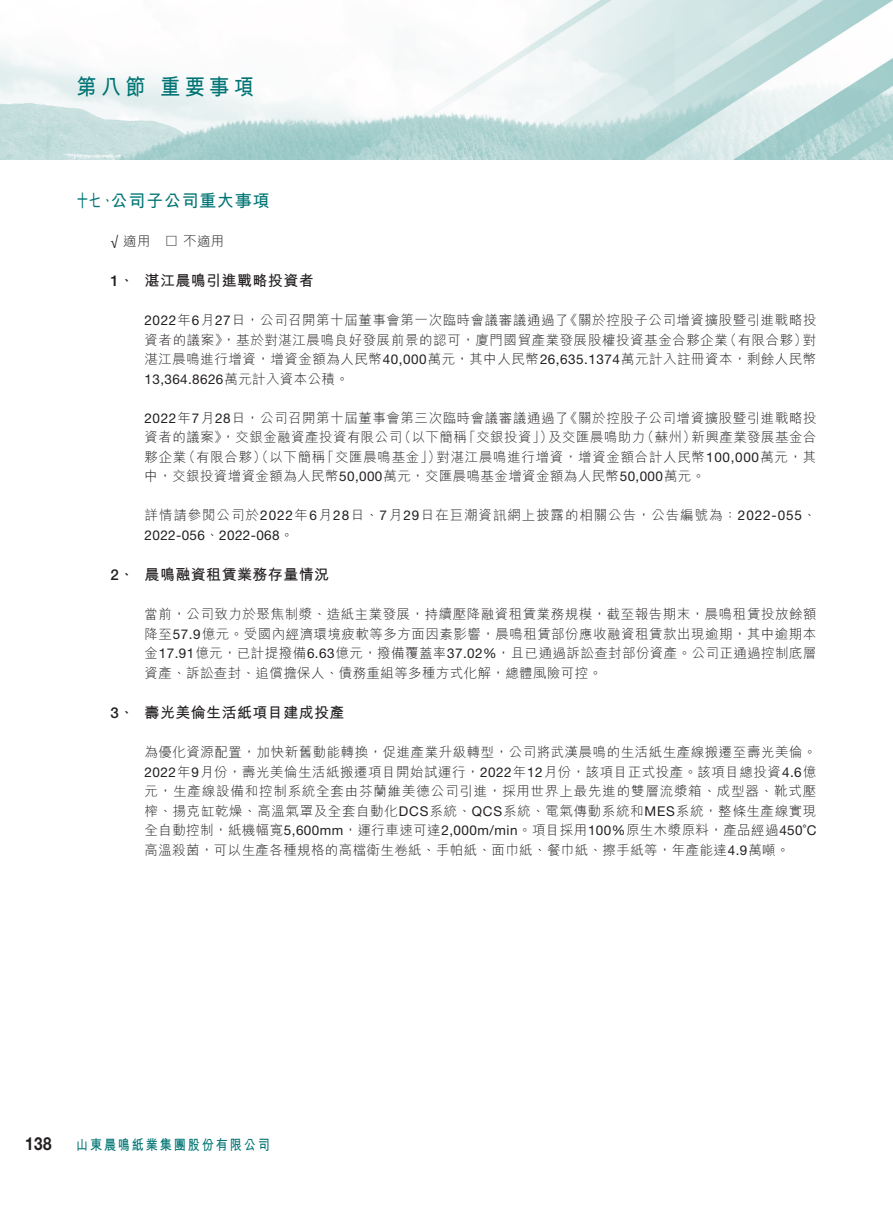
<style>
.page{position:relative;width:893px;height:1212px;background:#fff}
.page>*{position:absolute;margin:0;border:0;box-sizing:border-box;transform-origin:0 0}
.t1{font:700 22.5px "M Hei HK";letter-spacing:.21em;color:#007474;scale:.9 1}
.t2{font:700 18px "Helvetica Neue LT Std";color:#231f20;scale:.85 1}
.t3{font:700 17.25px "M Hei HK";letter-spacing:.03em;color:#007474;scale:.7 1}
.t4{font:700 15px "M Hei HK";letter-spacing:.03em;color:#231f20}
.t5{font:700 14.25px "M Hei HK";letter-spacing:.155em;color:#007474;scale:.85 1}
.t6{font:300 13.5px/19.5px "M Hei HK";letter-spacing:.03em;color:#231f20;text-align:justify}
.t7{font:300 13.5px "M Hei HK";letter-spacing:.065em;color:#231f20}
.t8{font:13.5px "Helvetica Neue LT Std";letter-spacing:.03em;color:#231f20}
.s1{font-family:"Helvetica Neue LT Std";font-weight:400}
.s2{font-family:"Helvetica Neue LT Std";font-weight:500}
.s3{font-family:"M Hei HK";font-weight:300}
</style>
<div class="page">
<img style="left:0;top:0;width:893px;height:159px">
<h1 class="t1" style="left:76px;top:71px;width:199px">第八節 重要事項</h1>
<p class="t3" style="left:77px;top:188px;width:277px">十七、公司子公司重大事項</p>
<p class="t6" style="left:111px;top:231px;width:115px"><span class="s1">√</span> 適用 □ 不適用</p>
<p class="t4" style="left:111px;top:270px;width:205px"><span class="s2">1</span>、 湛江晨鳴引進戰略投資者</p>
<p class="t6" style="left:145px;top:310px;width:673px"><span class="s1">2022</span>年<span class="s1">6</span>月<span class="s1">27</span>日，公司召開第十屆董事會第一次臨時會議審議通過了《關於控股子公司增資擴股暨引進戰略投資者的議案》，基於對湛江晨鳴良好發展前景的認可，廈門國貿產業發展股權投資基金合夥企業（有限合夥）對湛江晨鳴進行增資，增資金額為人民幣<span class="s1">40,000</span>萬元，其中人民幣<span class="s1">26,635.1374</span>萬元計入註冊資本，剩餘人民幣</p>
<p class="t8" style="left:145px;top:371px;width:206px">13,364.8626<span class="s3">萬元計入資本公積。</span></p>
<p class="t6" style="left:145px;top:408px;width:673px"><span class="s1">2022</span>年<span class="s1">7</span>月<span class="s1">28</span>日，公司召開第十屆董事會第三次臨時會議審議通過了《關於控股子公司增資擴股暨引進戰略投資者的議案》，交銀金融資產投資有限公司（以下簡稱「交銀投資」）及交匯晨鳴助力（蘇州）新興產業發展基金合夥企業（有限合夥）（以下簡稱「交匯晨鳴基金」）對湛江晨鳴進行增資，增資金額合計人民幣<span class="s1">100,000</span>萬元，其中，交銀投資增資金額為人民幣<span class="s1">50,000</span>萬元，交匯晨鳴基金增資金額為人民幣<span class="s1">50,000</span>萬元。</p>
<p class="t7" style="left:145px;top:508px;width:673px">詳情請參閱公司於<span class="s1">2022</span>年<span class="s1">6</span>月<span class="s1">28</span>日、<span class="s1">7</span>月<span class="s1">29</span>日在巨潮資訊網上披露的相關公告，公告編號為：<span class="s1">2022-055</span>、</p>
<p class="t8" style="left:145px;top:527px;width:150px">2022-056<span class="s3">、</span>2022-068<span class="s3">。</span></p>
<p class="t4" style="left:111px;top:564px;width:220px"><span class="s2">2</span>、 晨鳴融資租賃業務存量情況</p>
<p class="t6" style="left:145px;top:604px;width:673px">當前，公司致力於聚焦制漿、造紙主業發展，持續壓降融資租賃業務規模，截至報告期末，晨鳴租賃投放餘額降至<span class="s1">57.9</span>億元。受國內經濟環境疲軟等多方面因素影響，晨鳴租賃部份應收融資租賃款出現逾期，其中逾期本金<span class="s1">17.91</span>億元，已計提撥備<span class="s1">6.63</span>億元，撥備覆蓋率<span class="s1">37.02%</span>，且已通過訴訟查封部份資產。公司正通過控制底層資產、訴訟查封、追償擔保人、債務重組等多種方式化解，總體風險可控。</p>
<p class="t4" style="left:111px;top:702px;width:236px"><span class="s2">3</span>、 壽光美倫生活紙項目建成投產</p>
<p class="t6" style="left:145px;top:742px;width:673px">為優化資源配置，加快新舊動能轉換，促進產業升級轉型，公司將武漢晨鳴的生活紙生產線搬遷至壽光美倫。<span class="s1">2022</span>年<span class="s1">9</span>月份，壽光美倫生活紙搬遷項目開始試運行，<span class="s1">2022</span>年<span class="s1">12</span>月份，該項目正式投產。該項目總投資<span class="s1">4.6</span>億元，生產線設備和控制系統全套由芬蘭維美德公司引進，採用世界上最先進的雙層流漿箱、成型器、靴式壓榨、揚克缸乾燥、高溫氣罩及全套自動化<span class="s1">DCS</span>系統、<span class="s1">QCS</span>系統、電氣傳動系統和<span class="s1">MES</span>系統，整條生產線實現全自動控制，紙機幅寬<span class="s1">5,600mm</span>，運行車速可達<span class="s1">2,000m/min</span>。項目採用<span class="s1">100%</span>原生木漿原料，產品經過<span class="s1">450˚C</span>高溫殺菌，可以生產各種規格的高檔衛生卷紙、手帕紙、面巾紙、餐巾紙、擦手紙等，年產能達<span class="s1">4.9</span>萬噸。</p>
<h2 class="t2" style="left:25px;top:1133px;width:33px">138</h2>
<p class="t5" style="left:76px;top:1135px;width:229px">山東晨鳴紙業集團股份有限公司</p>
</div>
